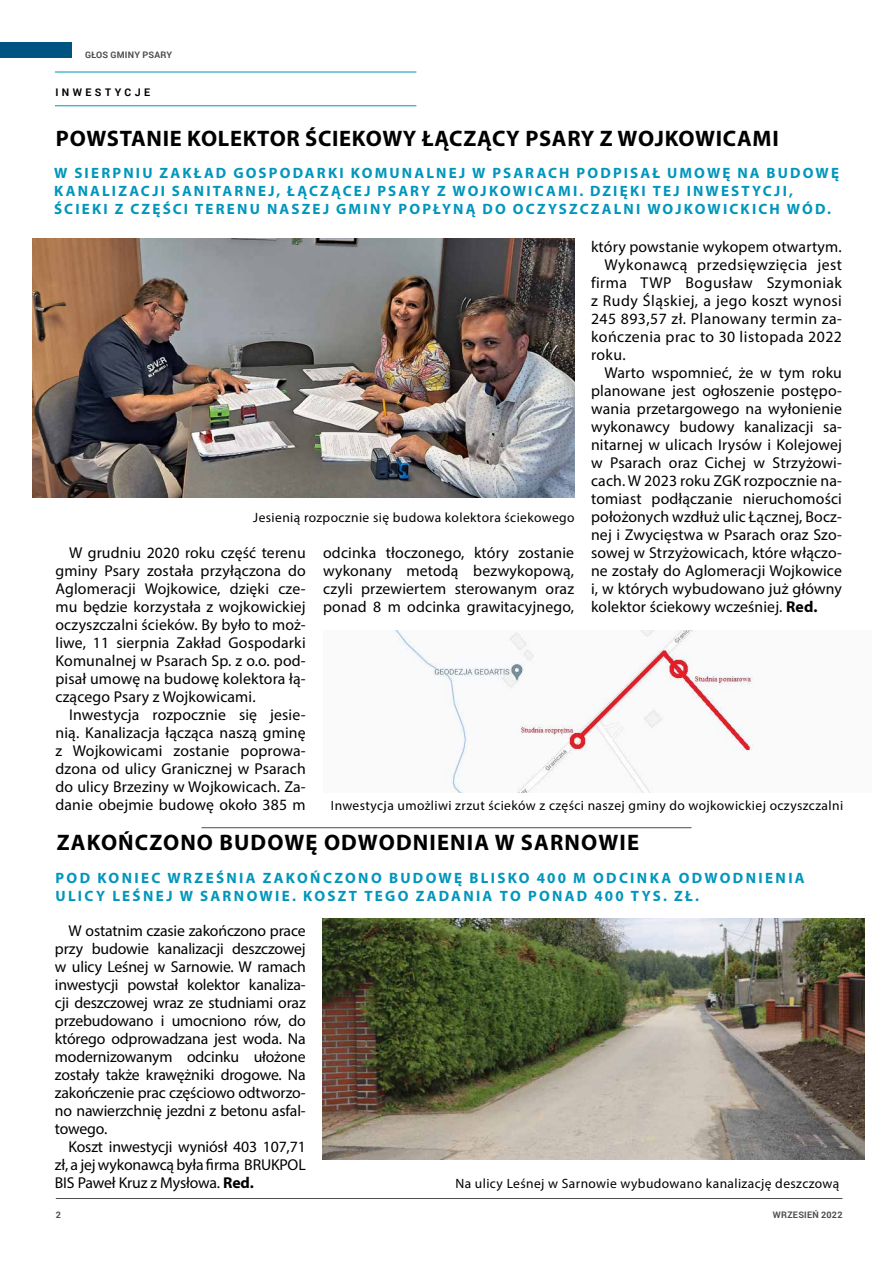
<style>
.page{position:relative;width:893px;height:1263px;background:#fff}
.page>*{position:absolute;margin:0;border:0;box-sizing:border-box;transform-origin:0 0}
.Headline{font:700 22.5px "Myriad Pro";letter-spacing:.03em;color:#000}
.Headline-2{font:700 22.5px "Myriad Pro";letter-spacing:.05em;color:#000}
.Details{font:15.75px/18px "Myriad Pro";letter-spacing:.01em;color:#000;text-align:justify}
.Fourth_tittle{font:700 15px/18px "Myriad Pro";letter-spacing:.15em;color:#0096bc}
.Details-2{font:13.5px "Myriad Pro";letter-spacing:.03em;color:#000}
.Info_Text_7{font:700 10.5px "Roboto";letter-spacing:.325em;color:#000}
.t1{font:700 9px "Roboto";letter-spacing:.025em;color:#4d4d4f}
.s1{font-weight:700}
</style>
<div class="page">
<hr style="left:55px;top:72px;width:361px;height:1px;background:#0096bc">
<hr style="left:55px;top:105px;width:361px;height:1px;background:#0096bc">
<hr style="left:201px;top:827px;width:490px;height:1px;background:#4d4d4f">
<img style="left:32px;top:238px;width:542px;height:260px">
<img style="left:323px;top:918px;width:541px;height:241px">
<img style="left:394px;top:630px;width:359px;height:162px">
<hr style="left:56px;top:1198px;width:786px;height:1px;background:#4d4d4f">
<div style="left:0;top:43px;width:72px;height:15px;background:#005482"></div>
<p class="t1" style="left:85px;top:48px;width:89px">GŁOS GMINY PSARY</p>
<p class="Info_Text_7" style="left:55px;top:85px;width:96px">INWESTYCJE</p>
<p class="Headline" style="left:56px;top:123px;width:724px">POWSTANIE KOLEKTOR ŚCIEKOWY ŁĄCZĄCY PSARY Z WOJKOWICAMI</p>
<p class="Fourth_tittle" style="left:54px;top:163px;width:786px">W SIERPNIU ZAKŁAD GOSPODARKI KOMUNALNEJ W PSARACH PODPISAŁ UMOWĘ NA BUDOWĘ<br>KANALIZACJI SANITARNEJ, ŁĄCZĄCEJ PSARY Z WOJKOWICAMI. DZIĘKI TEJ INWESTYCJI,<br>ŚCIEKI Z CZĘŚCI TERENU NASZEJ GMINY POPŁYNĄ DO OCZYSZCZALNI WOJKOWICKICH WÓD.</p>
<p class="Details" style="left:591px;top:237px;width:252px">który powstanie wykopem otwartym.</p>
<p class="Details" style="left:591px;top:255px;width:252px;text-indent:14px">Wykonawcą przedsięwzięcia jest firma TWP Bogusław Szymoniak z Rudy Śląskiej, a jego koszt wynosi 245 893,57 zł. Planowany termin za&shy;kończenia prac to 30 listopada 2022 roku.</p>
<p class="Details" style="left:591px;top:363px;width:252px;text-indent:14px">Warto wspomnieć, że w tym roku planowane jest ogłoszenie postępo&shy;wania przetargowego na wyłonienie wykonawcy budowy kanalizacji sa&shy;nitarnej w ulicach Irysów i Kolejowej w Psarach oraz Cichej w Strzyżowi&shy;cach. W 2023 roku ZGK rozpocznie na&shy;tomiast podłączanie nieruchomości położonych wzdłuż ulic Łącznej, Bocz&shy;nej i Zwycięstwa w Psarach oraz Szo&shy;sowej w Strzyżowicach, które włączo&shy;ne zostały do Aglomeracji Wojkowice i, w których wybudowano już główny kolektor ściekowy wcześniej. <span class="s1">Red.</span></p>
<p class="Details-2" style="left:253px;top:509px;width:323px">Jesienią rozpocznie się budowa kolektora ściekowego</p>
<p class="Details" style="left:323px;top:543px;width:252px">odcinka tłoczonego, który zostanie wykonany metodą bezwykopową, czyli przewiertem sterowanym oraz ponad 8 m odcinka grawitacyjnego,</p>
<p class="Details" style="left:56px;top:543px;width:252px;text-indent:14px">W grudniu 2020 roku część terenu gminy Psary została przyłączona do Aglomeracji Wojkowice, dzięki cze&shy;mu będzie korzystała z wojkowickiej oczyszczalni ścieków. By było to moż&shy;liwe, 11 sierpnia Zakład Gospodarki Komunalnej w Psarach Sp. z o.o. pod&shy;pisał umowę na budowę kolektora łą&shy;czącego Psary z Wojkowicami.</p>
<p class="Details" style="left:56px;top:705px;width:252px;text-indent:14px">Inwestycja rozpocznie się jesie&shy;nią. Kanalizacja łącząca naszą gminę z Wojkowicami zostanie poprowa&shy;dzona od ulicy Granicznej w Psarach do ulicy Brzeziny w Wojkowicach. Za&shy;danie obejmie budowę około 385 m</p>
<p class="Details-2" style="left:331px;top:797px;width:514px">Inwestycja umożliwi zrzut ścieków z części naszej gminy do wojkowickiej oczyszczalni</p>
<p class="Headline-2" style="left:57px;top:828px;width:584px">ZAKOŃCZONO BUDOWĘ ODWODNIENIA W SARNOWIE</p>
<p class="Fourth_tittle" style="left:56px;top:868px;width:751px">POD KONIEC WRZEŚNIA ZAKOŃCZONO BUDOWĘ BLISKO 400 M ODCINKA ODWODNIENIA<br>ULICY LEŚNEJ W SARNOWIE. KOSZT TEGO ZADANIA TO PONAD 400 TYS. ZŁ.</p>
<p class="Details" style="left:55px;top:921px;width:252px;text-indent:14px">W ostatnim czasie zakończono prace przy budowie kanalizacji deszczowej w ulicy Leśnej w Sarnowie. W ramach inwestycji powstał kolektor kanaliza&shy;cji deszczowej wraz ze studniami oraz przebudowano i umocniono rów, do którego odprowadzana jest woda. Na modernizowanym odcinku ułożone zostały także krawężniki drogowe. Na zakończenie prac częściowo odtworzo&shy;no nawierzchnię jezdni z betonu asfal&shy;towego.</p>
<p class="Details" style="left:55px;top:1137px;width:252px;text-indent:14px">Koszt inwestycji wyniósł 403 107,71 zł, a jej wykonawcą była firma BRUKPOL BIS Paweł Kruz z Mysłowa. <span class="s1">Red.</span></p>
<p class="Details-2" style="left:455px;top:1175px;width:385px">Na ulicy Leśnej w Sarnowie wybudowano kanalizację deszczową</p>
<p class="t1" style="left:56px;top:1208px;width:7px">2</p>
<p class="t1" style="left:773px;top:1208px;width:71px">WRZESIEŃ 2022</p>
</div>
